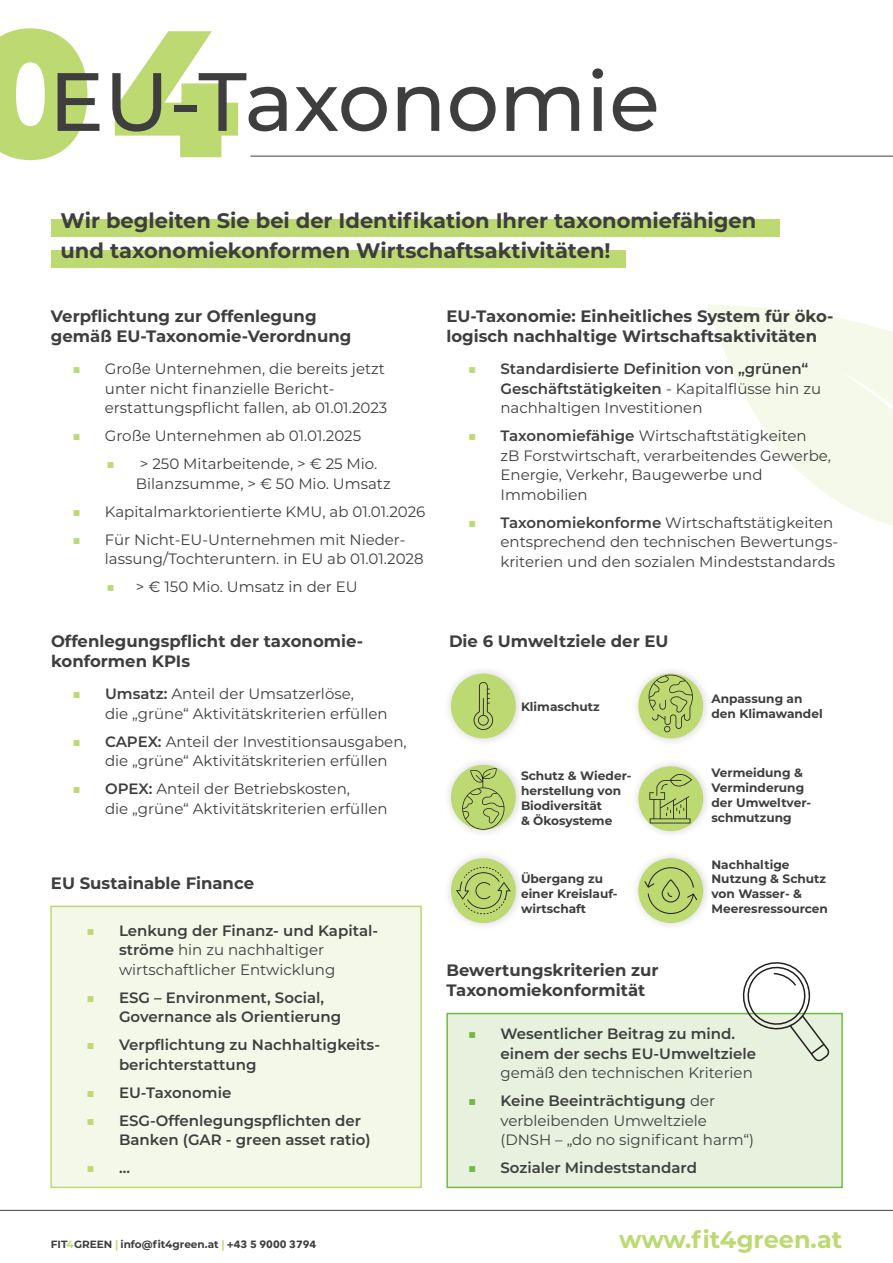
<style>
.page{position:relative;width:893px;height:1263px;background:#fff}
.page>*{position:absolute;margin:0;border:0;box-sizing:border-box;transform-origin:0 0}
.t1{font:500 82.5px "Montserrat";color:#3e3e3f}
.t2{font:700 24px "Montserrat";color:#bdd972}
.t3{font:700 21px/30px "Montserrat";color:#3e3e3f}
.t4{font:700 16.5px/19.5px "Montserrat";color:#3e3e3f}
.t5{font:15px/19.5px "Montserrat";color:#3e3e3f}
.t6{font:600 15px/19.5px "Montserrat";color:#3e3e3f}
.t7{font:700 12.15px/14.9px "Montserrat";color:#3e3e3f}
.t8{font:700 10.5px "Montserrat";color:#3e3e3f}
.s1{font-weight:900;font-size:180px;color:#bdd972}
.s2{color:#bdd972}
.s3{font-weight:600}
.s4{font-weight:400;color:#bdd972}
.s5{font-weight:400}
.s6{font-weight:400;color:#73b943}
.s7{color:#73b943}
.s8{font-family:"Avenir Next";color:#bdd972}
.s9{font-family:"Avenir Next"}
</style>
<div class="page">
<div style="left:51px;top:220px;width:729px;height:17px;background:#bdd972"></div>
<div style="left:51px;top:250px;width:574px;height:17px;background:#bdd972"></div>
<svg style="left:708px;top:304px;width:185px;height:222px"></svg>
<hr style="left:0;top:1210px;width:893px;height:1px;background:#3e3e3f">
<hr style="left:250px;top:156px;width:643px;height:1px;background:#3e3e3f">
<div style="left:446px;top:1013px;width:397px;height:175px;background:#e7f1dd;border:2px solid #73b943"></div>
<div style="left:443px;top:756px;width:82px;height:82px;background:#231f20;opacity:.2"></div>
<div style="left:451px;top:765px;width:65px;height:65px;background:#bdd972;border-radius:50%"></div>
<svg style="left:462px;top:768px;width:42px;height:62px"></svg>
<div style="left:631px;top:665px;width:81px;height:82px;background:#231f20;opacity:.2"></div>
<div style="left:638px;top:673px;width:65px;height:65px;background:#bdd972;border-radius:50%"></div>
<svg style="left:649px;top:675px;width:44px;height:57px"></svg>
<div style="left:631px;top:758px;width:81px;height:82px;background:#231f20;opacity:.2"></div>
<div style="left:638px;top:766px;width:65px;height:65px;background:#bdd972;border-radius:50%"></div>
<svg style="left:649px;top:773px;width:43px;height:50px"></svg>
<div style="left:443px;top:850px;width:82px;height:81px;background:#231f20;opacity:.2"></div>
<div style="left:451px;top:858px;width:65px;height:65px;background:#bdd972;border-radius:50%"></div>
<svg style="left:456px;top:867px;width:55px;height:47px"></svg>
<div style="left:631px;top:850px;width:81px;height:81px;background:#231f20;opacity:.2"></div>
<div style="left:638px;top:858px;width:65px;height:65px;background:#bdd972;border-radius:50%"></div>
<svg style="left:644px;top:867px;width:53px;height:47px"></svg>
<div style="left:443px;top:665px;width:82px;height:82px;background:#231f20;opacity:.2"></div>
<div style="left:451px;top:673px;width:65px;height:65px;background:#bdd972;border-radius:50%"></div>
<svg style="left:474px;top:682px;width:19px;height:48px"></svg>
<div style="left:50px;top:905px;width:372px;height:283px;background:#f3f8e8;border:2px solid #bdd972"></div>
<svg style="left:738px;top:962px;width:92px;height:100px"></svg>
<h1 class="t1" style="left:-32px;top:44px;width:693px"><span class="s1">04</span>EU-Taxonomie</h1>
<h3 class="t3" style="left:60px;top:205px;width:697px">Wir begleiten Sie bei der Identifikation Ihrer taxonomiefähigen und taxonomiekonformen Wirtschaftsaktivitäten!</h3>
<p class="t4" style="left:51px;top:306px;width:302px">Verpflichtung zur Offenlegung gemäß EU-Taxonomie-Verordnung</p>
<p class="t5" style="left:105px;top:358px;width:284px;text-indent:-33px"><span class="s2">■</span> Große Unternehmen, die bereits jetzt unter nicht finanzielle Bericht&shy;erstattungspflicht fallen, ab 01.01.2023</p>
<p class="t5" style="left:72px;top:425px;width:291px"><span class="s2">■</span> Große Unternehmen ab 01.01.2025</p>
<p class="t5" style="left:136px;top:453px;width:256px;text-indent:-30px"><span class="s2">■</span> &gt; 250 Mitarbeitende, &gt; € 25 Mio.<br>Bilanzsumme, &gt; € 50 Mio. Umsatz</p>
<p class="t5" style="left:72px;top:501px;width:355px"><span class="s2">■</span> Kapitalmarktorientierte KMU, ab 01.01.2026</p>
<p class="t5" style="left:105px;top:529px;width:320px;text-indent:-33px"><span class="s2">■</span> Für Nicht-EU-Unternehmen mit Nieder&shy;lassung/Tochteruntern. in EU ab 01.01.2028</p>
<p class="t5" style="left:106px;top:576px;width:253px"><span class="s2">■</span> &gt; € 150 Mio. Umsatz in der EU</p>
<p class="t4" style="left:51px;top:631px;width:313px">Offenlegungspflicht der taxonomie&shy;konformen KPIs</p>
<p class="t5" style="left:105px;top:683px;width:284px;text-indent:-33px"><span class="s2">■</span> <span class="s3">Umsatz:</span> Anteil der Umsatzerlöse,<br>die „grüne“ Aktivitätskriterien erfüllen</p>
<p class="t5" style="left:105px;top:731px;width:303px;text-indent:-33px"><span class="s2">■</span> <span class="s3">CAPEX:</span> Anteil der Investitionsausgaben, die „grüne“ Aktivitätskriterien erfüllen</p>
<p class="t5" style="left:105px;top:778px;width:284px;text-indent:-33px"><span class="s2">■</span> <span class="s3">OPEX:</span> Anteil der Betriebskosten,<br>die „grüne“ Aktivitätskriterien erfüllen</p>
<p class="t4" style="left:51px;top:872px;width:205px">EU Sustainable Finance</p>
<p class="t5" style="left:119px;top:920px;width:261px;text-indent:-33px"><span class="s2">■</span> <span class="s3">Lenkung der Finanz- und Kapital&shy;ströme</span> hin zu nachhaltiger wirtschaftlicher Entwicklung</p>
<p class="t6" style="left:119px;top:987px;width:224px;text-indent:-33px"><span class="s4">■</span> ESG – Environment, Social,<br>Governance als Orientierung</p>
<p class="t6" style="left:119px;top:1034px;width:263px;text-indent:-33px"><span class="s4">■</span> Verpflichtung zu Nachhaltigkeits&shy;berichterstattung</p>
<p class="t6" style="left:86px;top:1082px;width:147px"><span class="s4">■</span> EU-Taxonomie</p>
<p class="t6" style="left:119px;top:1110px;width:253px;text-indent:-33px"><span class="s4">■</span> ESG-Offenlegungspflichten der<br>Banken (GAR - green asset ratio)</p>
<p class="t6" style="left:86px;top:1157px;width:45px"><span class="s4">■</span> ...</p>
<p class="t4" style="left:446px;top:306px;width:388px">EU-Taxonomie: Einheitliches System für öko&shy;logisch nachhaltige Wirtschaftsaktivitäten</p>
<p class="t6" style="left:500px;top:358px;width:322px;text-indent:-33px"><span class="s4">■</span> Standardisierte Definition von „grünen“<br>Geschäftstätigkeiten <span class="s5">- Kapitalflüsse hin zu nachhaltigen Investitionen</span></p>
<p class="t5" style="left:500px;top:425px;width:332px;text-indent:-33px"><span class="s2">■</span> <span class="s3">Taxonomiefähige</span> Wirtschaftstätigkeiten<br>zB Forstwirtschaft, verarbeitendes Gewerbe, Energie, Verkehr, Baugewerbe und Immobilien</p>
<p class="t5" style="left:500px;top:512px;width:339px;text-indent:-33px"><span class="s2">■</span> <span class="s3">Taxonomiekonforme</span> Wirtschaftstätigkeiten entsprechend den technischen Bewertungs&shy;kriterien und den sozialen Mindeststandards</p>
<p class="t4" style="left:449px;top:631px;width:221px">Die 6 Umweltziele der EU</p>
<p class="t7" style="left:521px;top:699px;width:80px">Klimaschutz</p>
<p class="t7" style="left:521px;top:768px;width:112px">Schutz &amp; Wieder&shy;herstellung von<br>Biodiversität<br>&amp; Ökosysteme</p>
<p class="t7" style="left:521px;top:871px;width:98px">Übergang zu einer Kreislauf&shy;wirtschaft</p>
<p class="t7" style="left:711px;top:691px;width:113px">Anpassung an den Klimawandel</p>
<p class="t7" style="left:711px;top:765px;width:101px">Vermeidung &amp;<br>Verminderung der Umweltver&shy;schmutzung</p>
<p class="t7" style="left:711px;top:856px;width:118px">Nachhaltige<br>Nutzung &amp; Schutz von Wasser- &amp;<br>Meeresressourcen</p>
<p class="t4" style="left:446px;top:960px;width:214px">Bewertungskriterien zur<br>Taxonomiekonformität</p>
<p class="t6" style="left:500px;top:1023px;width:257px;text-indent:-33px"><span class="s6">■</span> Wesentlicher Beitrag zu mind. einem der sechs EU-Umweltziele</p>
<p class="t5" style="left:500px;top:1063px;width:254px">gemäß den technischen Kriterien</p>
<p class="t5" style="left:500px;top:1091px;width:255px;text-indent:-33px"><span class="s7">■</span> <span class="s3">Keine Beeinträchtigung</span> der verbleibenden Umweltziele (DNSH – „do no significant harm“)</p>
<p class="t6" style="left:468px;top:1157px;width:231px"><span class="s6">■</span> Sozialer Mindeststandard</p>
<p class="t8" style="left:51px;top:1237px;width:267px">FIT<span class="s2">4</span>GREEN <span class="s8">|</span> info@fit4green.at <span class="s8">|</span> <span class="s9">+43 5 9000 3794</span></p>
<h2 class="t2" style="left:619px;top:1222px;width:225px">www.fit4green.at</h2>
</div>
